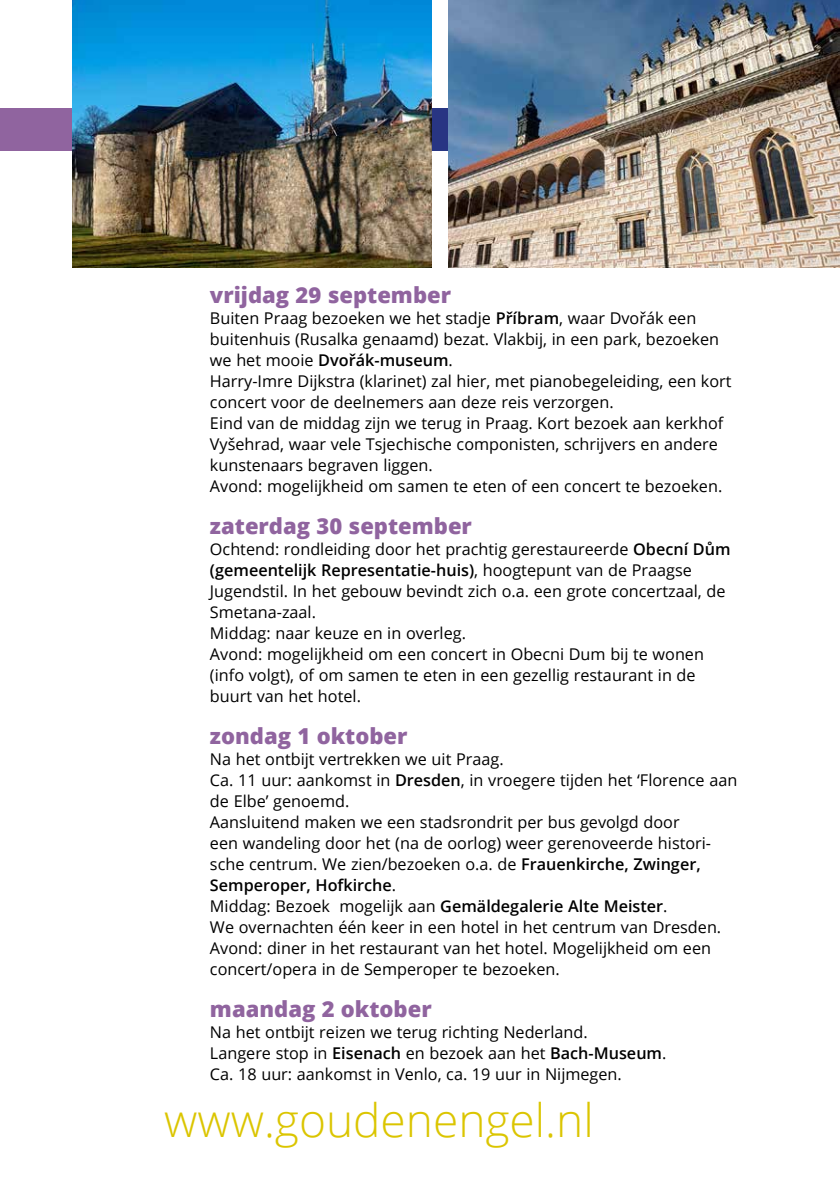
<style>
.page{position:relative;width:840px;height:1191px;background:#fff}
.page>*{position:absolute;margin:0;border:0;box-sizing:border-box;transform-origin:0 0}
.t1{font:300 46px "Open Sans";color:#dbc500}
.t2{font:800 22px "Open Sans";color:#90649f}
.t3{font:16.2px/21px "Open Sans";color:#000}
.s1{font-weight:600}
</style>
<div class="page">
<div style="left:105px;top:108px;width:734px;height:42px;background:#283583"></div>
<div style="left:0;top:108px;width:159px;height:42px;background:#90649f"></div>
<img style="left:72px;top:0;width:359px;height:268px">
<img style="left:448px;top:0;width:391px;height:268px">
<h2 class="t2" style="left:210px;top:278px;width:242px">vrijdag 29 september</h2>
<p class="t3" style="left:210px;top:307px;width:523px">Buiten Praag bezoeken we het stadje <span class="s1">Příbram</span>, waar Dvořák een buitenhuis (Rusalka genaamd) bezat. Vlakbij, in een park, bezoeken we het mooie <span class="s1">Dvořák-museum</span>.<br>Harry-Imre Dijkstra (klarinet) zal hier, met pianobegeleiding, een kort concert voor de deelnemers aan deze reis verzorgen.<br>Eind van de middag zijn we terug in Praag. Kort bezoek aan kerkhof Vyšehrad, waar vele Tsjechische componisten, schrijvers en andere kunstenaars begraven liggen.<br>Avond: mogelijkheid om samen te eten of een concert te bezoeken.</p>
<h2 class="t2" style="left:210px;top:509px;width:263px">zaterdag 30 september</h2>
<p class="t3" style="left:210px;top:538px;width:522px">Ochtend: rondleiding door het prachtig gerestaureerde <span class="s1">Obecní Dům (gemeentelijk Representatie-huis)</span>, hoogtepunt van de Praagse Jugendstil. In het gebouw bevindt zich o.a. een grote concertzaal, de Smetana-zaal.<br>Middag: naar keuze en in overleg.<br>Avond: mogelijkheid om een concert in Obecni Dum bij te wonen (info volgt), of om samen te eten in een gezellig restaurant in de buurt van het hotel.</p>
<h2 class="t2" style="left:210px;top:719px;width:199px">zondag 1 oktober</h2>
<p class="t3" style="left:210px;top:748px;width:528px">Na het ontbijt vertrekken we uit Praag.<br>Ca. 11 uur: aankomst in <span class="s1">Dresden</span>, in vroegere tijden het ‘Florence aan de Elbe’ genoemd.<br>Aansluitend maken we een stadsrondrit per bus gevolgd door<br>een wandeling door het (na de oorlog) weer gerenoveerde histori&shy;sche centrum. We zien/bezoeken o.a. de <span class="s1">Frauenkirche, Zwinger, Semperoper, Hofkirche</span>.<br>Middag: Bezoek mogelijk aan <span class="s1">Gemäldegalerie Alte Meister</span>.<br>We overnachten één keer in een hotel in het centrum van Dresden.<br>Avond: diner in het restaurant van het hotel. Mogelijkheid om een concert/opera in de Semperoper te bezoeken.</p>
<h2 class="t2" style="left:210px;top:992px;width:223px">maandag 2 oktober</h2>
<p class="t3" style="left:210px;top:1021px;width:457px">Na het ontbijt reizen we terug richting Nederland.<br>Langere stop in <span class="s1">Eisenach</span> en bezoek aan het <span class="s1">Bach-Museum</span>.<br>Ca. 18 uur: aankomst in Venlo, ca. 19 uur in Nijmegen.</p>
<h1 class="t1" style="left:164px;top:1088px;width:431px">www.goudenengel.nl</h1>
</div>
